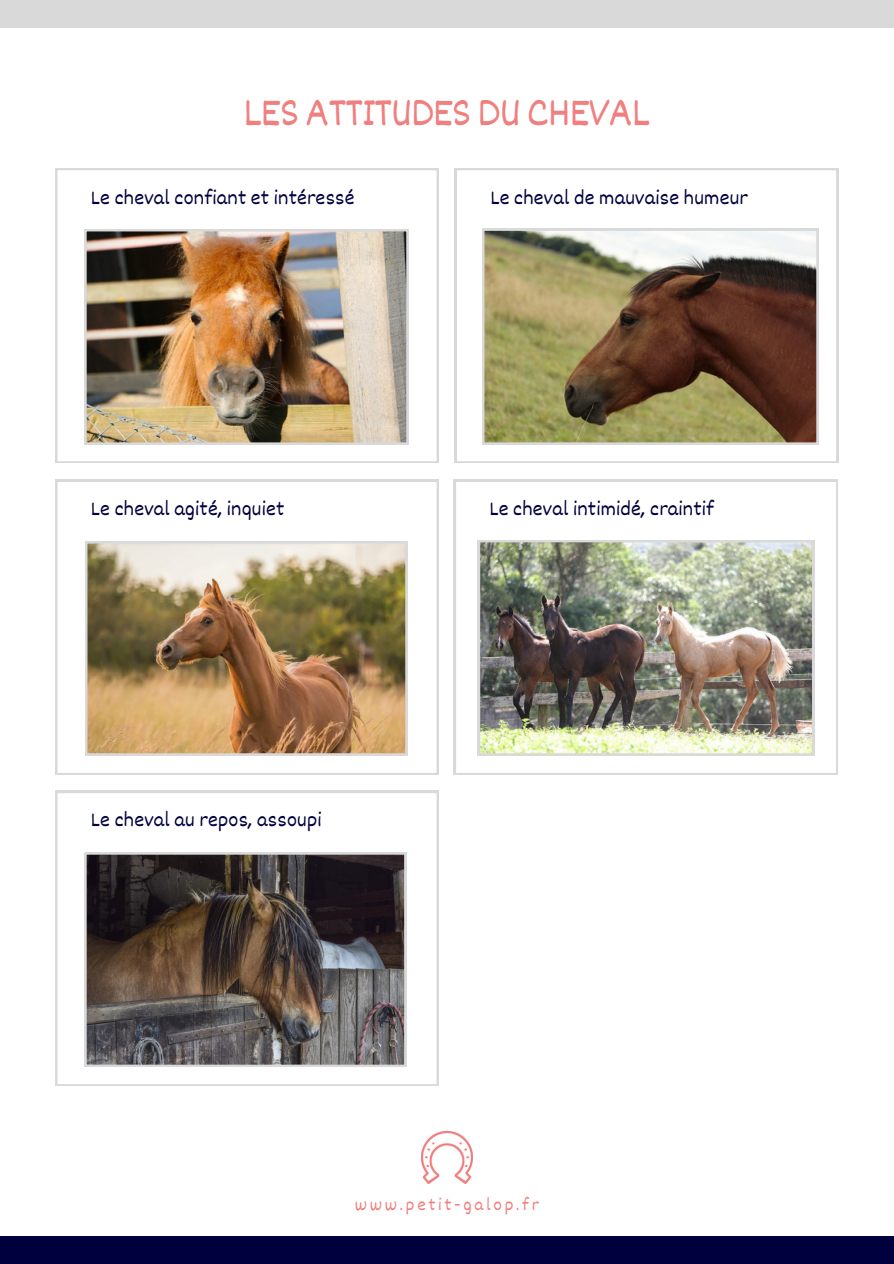
<style>
.page{position:relative;width:894px;height:1264px;background:#fff}
.page>*{position:absolute;margin:0;border:0;box-sizing:border-box;transform-origin:0 0}
.t1{font:42px "Dekko";letter-spacing:-.03em;color:#f08080}
.t2{font:21px "Dekko";letter-spacing:.01em;color:#00003f}
.t3{font:18px "Dekko";letter-spacing:.15em;color:#f08080}
</style>
<div class="page">
<div style="left:0;top:0;width:893px;height:27px;background:#d9d9d9"></div>
<div style="left:0;top:1236px;width:893px;height:27px;background:#00003f"></div>
<img style="left:421px;top:1131px;width:52px;height:52px">
<svg style="left:55px;top:168px;width:383px;height:295px"></svg>
<svg style="left:454px;top:168px;width:384px;height:295px"></svg>
<svg style="left:55px;top:480px;width:383px;height:294px"></svg>
<svg style="left:453px;top:480px;width:384px;height:294px"></svg>
<svg style="left:55px;top:791px;width:383px;height:294px"></svg>
<img style="left:84px;top:229px;width:324px;height:215px">
<svg style="left:482px;top:229px;width:336px;height:215px;background:#877757"></svg>
<img style="left:85px;top:541px;width:322px;height:214px">
<svg style="left:84px;top:852px;width:322px;height:214px;background:#534a47"></svg>
<img style="left:478px;top:540px;width:336px;height:215px">
<p class="t1" style="left:243px;top:85px;width:408px">LES ATTITUDES DU CHEVAL</p>
<h2 class="t2" style="left:91px;top:184px;width:265px">Le cheval confiant et intéressé</h2>
<p class="t2" style="left:490px;top:184px;width:259px">Le cheval de mauvaise humeur</p>
<h2 class="t2" style="left:91px;top:495px;width:195px">Le cheval agité, inquiet</h2>
<p class="t2" style="left:489px;top:495px;width:226px">Le cheval intimidé, craintif</p>
<h2 class="t2" style="left:91px;top:806px;width:232px">Le cheval au repos, assoupi</h2>
<p class="t3" style="left:355px;top:1193px;width:185px">www.petit-galop.fr</p>
</div>
